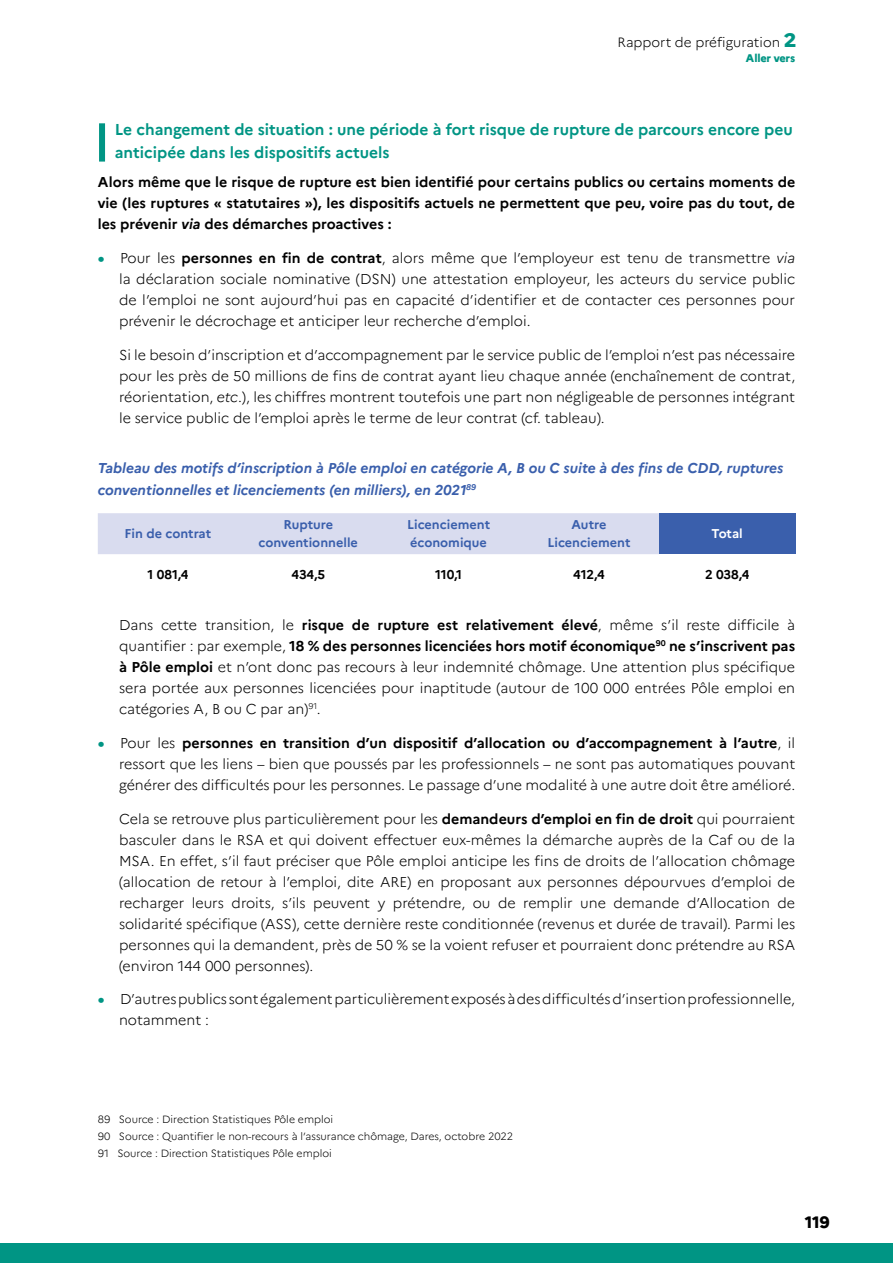
<style>
.page{position:relative;width:893px;height:1263px;background:#fff}
.page>*{position:absolute;margin:0;border:0;box-sizing:border-box;transform-origin:0 0}
.t1{font:800 16.5px "Marianne";color:#000}
.t2{font:700 15.75px/22.5px "Marianne";color:#009584}
.t3{font:300 14.25px/21px "Marianne";color:#000;text-align:justify}
.t4{font:700 14.25px/21px "Marianne";color:#000;text-align:justify}
.t5{font:italic 700 14.25px/21px "Marianne";color:#3a5fac}
.t6{font:300 13.5px "Marianne";color:#000}
.t7{font:700 12.75px/18px "Marianne";color:#3a5fac;text-align:center}
.t8{font:700 12.75px "Marianne";letter-spacing:-.005em;color:#000}
.t9{font:700 12.75px "Marianne";letter-spacing:-.005em;color:#fff}
.t10{font:800 11.1px "Marianne";letter-spacing:-.02em;color:#009584}
.t11{font:300 10.5px/17px "Marianne";color:#000}
.s1{font-weight:800;font-size:19.5px;color:#009584}
.s2{font-style:italic}
.s3{font-weight:800;color:#009584}
.s4{font-weight:700}
</style>
<div class="page">
<div style="left:0;top:1243px;width:893px;height:20px;background:#009584"></div>
<div style="left:99px;top:123px;width:6px;height:39px;background:#009584"></div>
<div style="left:98px;top:513px;width:561px;height:41px;background:#d9dcef"></div>
<div style="left:659px;top:513px;width:136px;height:41px;background:#3a5fac"></div>
<p class="t6" style="left:617px;top:31px;width:181px">Rapport de préfiguration <span class="s1">2</span></p>
<p class="t10" style="left:746px;top:50px;width:51px">Aller vers</p>
<p class="t2" style="left:115px;top:117px;width:679px">Le changement de situation : une période à fort risque de rupture de parcours encore peu anticipée dans les dispositifs actuels</p>
<p class="t4" style="left:98px;top:170px;width:699px">Alors même que le risque de rupture est bien identifié pour certains publics ou certains moments de vie (les ruptures « statutaires »), les dispositifs actuels ne permettent que peu, voire pas du tout, de les prévenir <span class="s2">via</span> des démarches proactives :</p>
<p class="t3" style="left:119px;top:246px;width:678px;text-indent:-21px"><span class="s3">•</span> Pour les <span class="s4">personnes en fin de contrat</span>, alors même que l’employeur est tenu de transmettre <span class="s2">via </span>la déclaration sociale nominative (DSN) une attestation employeur, les acteurs du service public de l’emploi ne sont aujourd’hui pas en capacité d’identifier et de contacter ces personnes pour prévenir le décrochage et anticiper leur recherche d’emploi.</p>
<p class="t3" style="left:119px;top:343px;width:678px">Si le besoin d’inscription et d’accompagnement par le service public de l’emploi n’est pas nécessaire pour les près de 50 millions de fins de contrat ayant lieu chaque année (enchaînement de contrat, réorientation, <span class="s2">etc</span>.), les chiffres montrent toutefois une part non négligeable de personnes intégrant le service public de l’emploi après le terme de leur contrat (cf. tableau).</p>
<p class="t5" style="left:98px;top:457px;width:687px">Tableau des motifs d’inscription à Pôle emploi en catégorie A, B ou C suite à des fins de CDD, ruptures conventionnelles et licenciements (en milliers), en 2021<sup>89</sup></p>
<p class="t7" style="left:125px;top:524px;width:88px">Fin de contrat</p>
<p class="t7" style="left:259px;top:515px;width:101px">Rupture conventionnelle</p>
<p class="t7" style="left:407px;top:515px;width:85px;text-align:left">Licenciement économique</p>
<p class="t7" style="left:547px;top:515px;width:85px">Autre<br>Licenciement</p>
<p class="t9" style="left:711px;top:524px;width:33px">Total</p>
<p class="t8" style="left:148px;top:564px;width:42px">1 081,4</p>
<p class="t8" style="left:291px;top:564px;width:35px">434,5</p>
<p class="t8" style="left:435px;top:564px;width:28px">110,1</p>
<p class="t8" style="left:573px;top:564px;width:33px">412,4</p>
<p class="t8" style="left:705px;top:564px;width:46px">2 038,4</p>
<p class="t3" style="left:119px;top:613px;width:678px">Dans cette transition, le <span class="s4">risque de rupture est relativement élevé</span>, même s’il reste difficile à quantifier : par exemple, <span class="s4">18 % des personnes licenciées hors motif économique</span><sup>90</sup> <span class="s4">ne s’inscrivent pas à Pôle emploi</span> et n’ont donc pas recours à leur indemnité chômage. Une attention plus spécifique sera portée aux personnes licenciées pour inaptitude (autour de 100 000 entrées Pôle emploi en catégories A, B ou C par an)<sup>91</sup>.</p>
<p class="t3" style="left:119px;top:731px;width:678px;text-indent:-21px"><span class="s3">•</span> Pour les <span class="s4">personnes en transition d’un dispositif d’allocation ou d’accompagnement à l’autre</span>, il ressort que les liens – bien que poussés par les professionnels – ne sont pas automatiques pouvant générer des difficultés pour les personnes. Le passage d’une modalité à une autre doit être amélioré.</p>
<p class="t3" style="left:119px;top:807px;width:678px">Cela se retrouve plus particulièrement pour les <span class="s4">demandeurs d’emploi en fin de droit</span> qui pourraient basculer dans le RSA et qui doivent effectuer eux-mêmes la démarche auprès de la Caf ou de la MSA. En effet, s’il faut préciser que Pôle emploi anticipe les fins de droits de l’allocation chômage (allocation de retour à l’emploi, dite ARE) en proposant aux personnes dépourvues d’emploi de recharger leurs droits, s’ils peuvent y prétendre, ou de remplir une demande d’Allocation de solidarité spécifique (ASS), cette dernière reste conditionnée (revenus et durée de travail). Parmi les personnes qui la demandent, près de 50 % se la voient refuser et pourraient donc prétendre au RSA (environ 144 000 personnes).</p>
<p class="t3" style="left:119px;top:988px;width:678px;text-indent:-21px"><span class="s3">•</span> D’autres publics sont également particulièrement exposés à des difficultés d’insertion professionnelle, notamment :</p>
<p class="t11" style="left:98px;top:1109px;width:417px">89 Source : Direction Statistiques Pôle emploi<br>90 Source : Quantifier le non-recours à l’assurance chômage, Dares, octobre 2022<br>91 Source : Direction Statistiques Pôle emploi</p>
<p class="t1" style="left:805px;top:1209px;width:26px">119</p>
</div>
